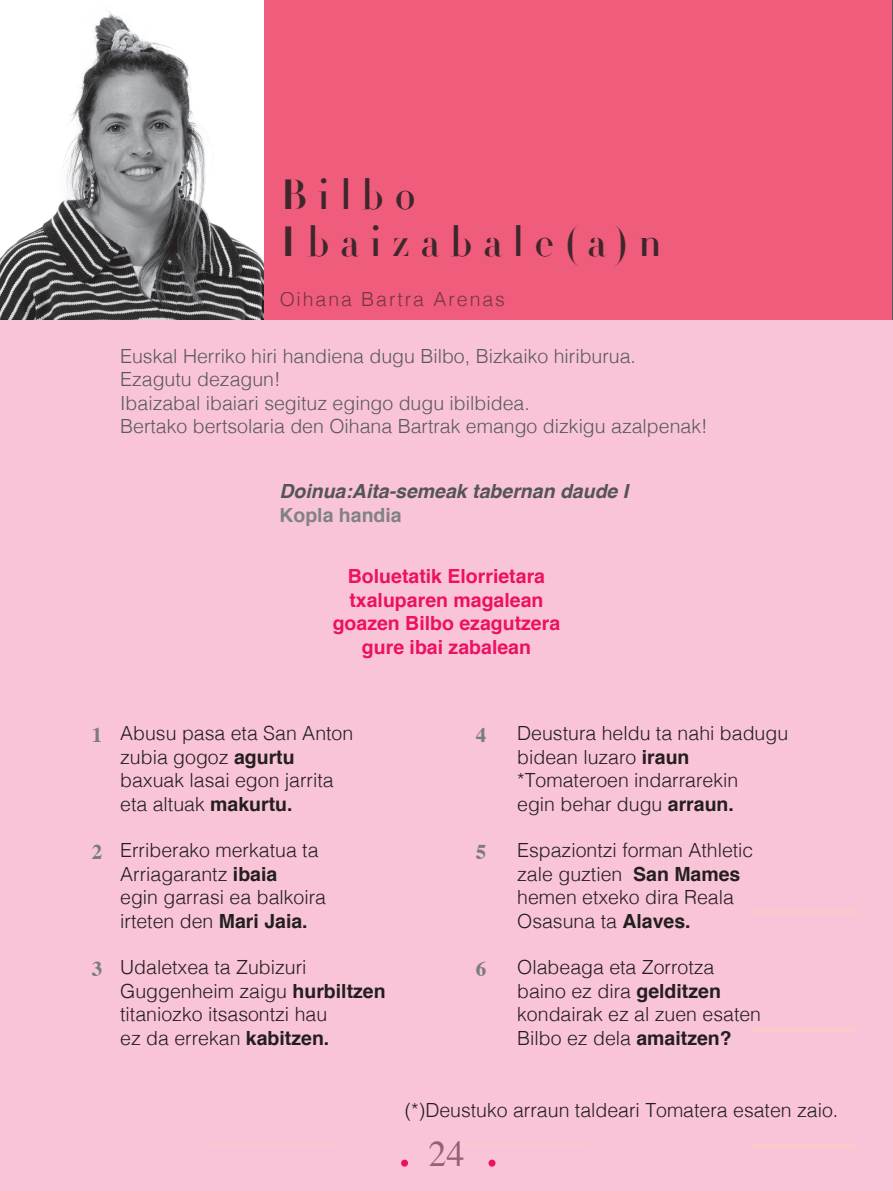
<style>
.page{position:relative;width:893px;height:1191px;background:#fac4d8}
.page>*{position:absolute;margin:0;border:0;box-sizing:border-box;transform-origin:0 0}
.t1{font:66px "Didot";color:#ec1162}
.t2{font:42px/46.5px "Didot HTF B64 Bold";letter-spacing:.26em;color:#231f20}
.t3{font:700 21px "Times";color:#7a7c7f}
.t4{font:300 19.5px "Helvetica";color:#231f20}
.t5{font:300 19.5px "Helvetica";color:#5a5a5d}
.t6{font:700 19.5px "Helvetica";color:#ec1162}
.t7{font:italic 700 19.5px "Helvetica";color:#545557}
.t8{font:300 19.5px "Helvetica";letter-spacing:.1em;color:#231f20}
.t9{font:700 19.5px "Helvetica";color:#808285}
.s1{font-weight:700}
.s2{font-family:"Times";font-size:36px;color:#7a7c7f}
</style>
<div class="page">
<div style="left:264px;top:0;width:629px;height:319px;background:#f05c7b"></div>
<img style="left:0;top:0;width:264px;height:319px">
<hr style="left:750px;top:1144px;width:106px;height:4px;background:#f9c9cc">
<hr style="left:750px;top:1027px;width:106px;height:4px;background:#f9c9cc">
<hr style="left:750px;top:909px;width:106px;height:4px;background:#f9c9cc">
<hr style="left:460px;top:1143px;width:129px;height:3px;background:#f9c9cc">
<hr style="left:206px;top:1143px;width:128px;height:3px;background:#f9c9cc">
<hr style="left:892px;top:314px;width:1px;height:877px;background:#ec1162">
<h2 class="t2" style="left:279px;top:173px;width:384px">Bilbo<br>Ibaizabale(a)n</h2>
<p class="t8" style="left:279px;top:283px;width:227px">Oihana Bartra Arenas</p>
<p class="t5" style="left:120px;top:339px;width:517px">Euskal Herriko hiri handiena dugu Bilbo, Bizkaiko hiriburua.</p>
<p class="t5" style="left:120px;top:363px;width:162px">Ezagutu dezagun!</p>
<p class="t5" style="left:120px;top:386px;width:411px">Ibaizabal ibaiari segituz egingo dugu ibilbidea.</p>
<p class="t5" style="left:120px;top:409px;width:589px">Bertako bertsolaria den Oihana Bartrak emango dizkigu azalpenak!</p>
<p class="t7" style="left:279px;top:475px;width:350px">Doinua:Aita-semeak tabernan daude I</p>
<p class="t9" style="left:279px;top:499px;width:124px">Kopla handia</p>
<p class="t6" style="left:348px;top:560px;width:199px">Boluetatik Elorrietara</p>
<p class="t6" style="left:349px;top:584px;width:195px">txaluparen magalean</p>
<p class="t6" style="left:333px;top:607px;width:229px">goazen Bilbo ezagutzera</p>
<p class="t6" style="left:362px;top:631px;width:171px">gure ibai zabalean</p>
<p class="t4" style="left:120px;top:717px;width:235px">Abusu pasa eta San Anton</p>
<p class="t4" style="left:120px;top:740px;width:176px">zubia gogoz <span class="s1">agurtu</span></p>
<p class="t4" style="left:120px;top:763px;width:215px">baxuak lasai egon jarrita</p>
<p class="t4" style="left:120px;top:787px;width:174px">eta altuak <span class="s1">makurtu.</span></p>
<p class="t4" style="left:120px;top:834px;width:200px">Erriberako merkatua ta</p>
<p class="t4" style="left:120px;top:857px;width:159px">Arriagarantz <span class="s1">ibaia</span></p>
<p class="t4" style="left:120px;top:880px;width:207px">egin garrasi ea balkoira</p>
<p class="t4" style="left:120px;top:904px;width:189px">irteten den <span class="s1">Mari Jaia.</span></p>
<p class="t4" style="left:120px;top:951px;width:188px">Udaletxea ta Zubizuri</p>
<p class="t4" style="left:120px;top:974px;width:267px">Guggenheim zaigu <span class="s1">hurbiltzen</span></p>
<p class="t4" style="left:120px;top:997px;width:209px">titaniozko itsasontzi hau</p>
<p class="t4" style="left:120px;top:1021px;width:211px">ez da errekan <span class="s1">kabitzen.</span></p>
<p class="t3" style="left:92px;top:715px;width:12px">1</p>
<p class="t3" style="left:476px;top:715px;width:12px">4</p>
<p class="t3" style="left:92px;top:832px;width:12px">2</p>
<p class="t3" style="left:476px;top:832px;width:12px">5</p>
<p class="t3" style="left:92px;top:948px;width:12px">3</p>
<p class="t3" style="left:476px;top:948px;width:12px">6</p>
<p class="t4" style="left:517px;top:717px;width:272px">Deustura heldu ta nahi badugu</p>
<p class="t4" style="left:517px;top:740px;width:174px">bidean luzaro <span class="s1">iraun</span></p>
<p class="t4" style="left:517px;top:763px;width:223px">*Tomateroen indarrarekin</p>
<p class="t4" style="left:517px;top:787px;width:218px">egin behar dugu <span class="s1">arraun.</span></p>
<p class="t4" style="left:517px;top:834px;width:238px">Espaziontzi forman Athletic</p>
<p class="t4" style="left:517px;top:857px;width:225px">zale guztien <span class="s1">San Mames</span></p>
<p class="t4" style="left:517px;top:880px;width:218px">hemen etxeko dira Reala</p>
<p class="t4" style="left:517px;top:904px;width:175px">Osasuna ta <span class="s1">Alaves.</span></p>
<p class="t4" style="left:517px;top:951px;width:199px">Olabeaga eta Zorrotza</p>
<p class="t4" style="left:517px;top:974px;width:205px">baino ez dira <span class="s1">gelditzen</span></p>
<p class="t4" style="left:517px;top:997px;width:245px">kondairak ez al zuen esaten</p>
<p class="t4" style="left:517px;top:1021px;width:216px">Bilbo ez dela <span class="s1">amaitzen?</span></p>
<p class="t4" style="left:405px;top:1093px;width:435px">(*)Deustuko arraun taldeari Tomatera esaten zaio.</p>
<h1 class="t1" style="left:395px;top:1103px;width:107px">.<span class="s2">24</span>.</h1>
</div>
